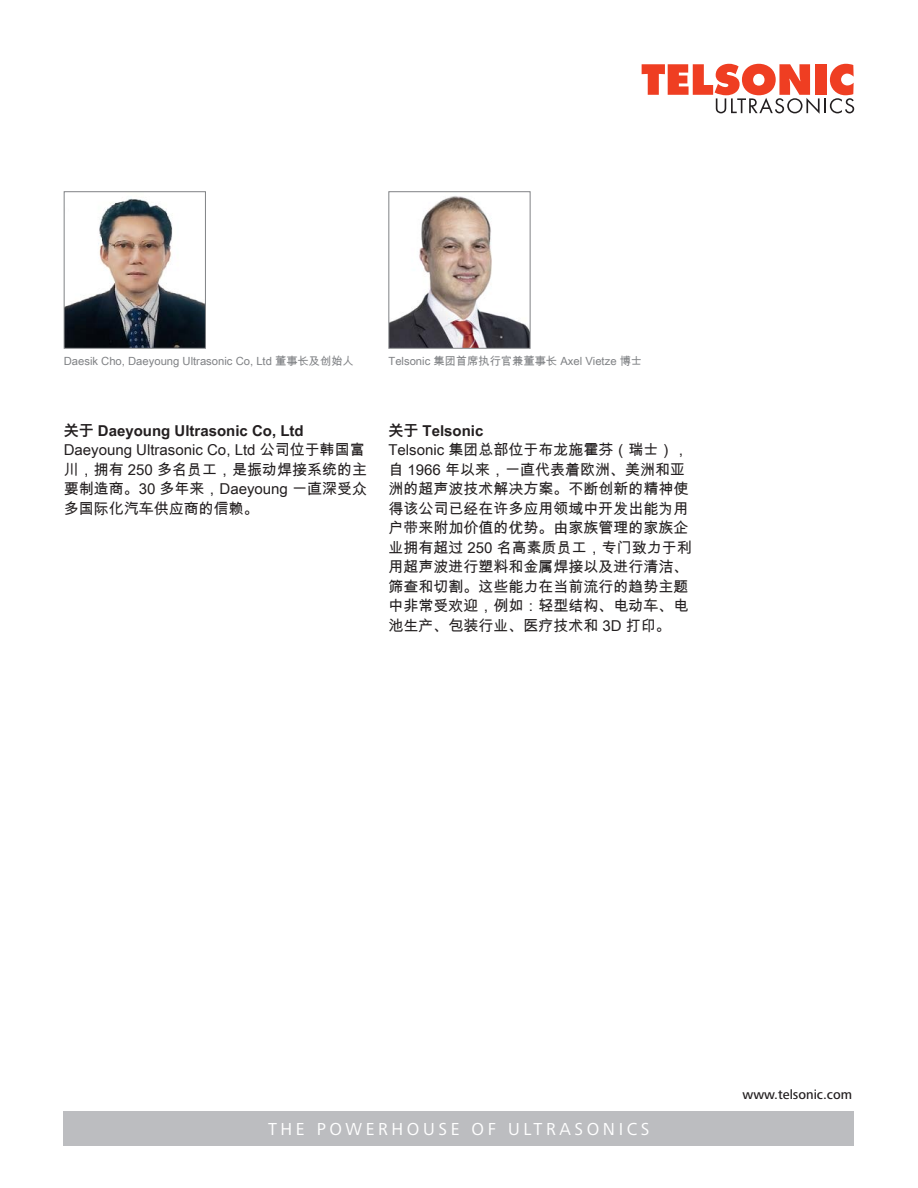
<style>
.page{position:relative;width:918px;height:1188px;background:#fff}
.page>*{position:absolute;margin:0;border:0;box-sizing:border-box;transform-origin:0 0}
.t1{font:18px "Frutiger Next LTW1 G";letter-spacing:.2em;color:#fff}
.Lauftext_10_13pt{font:15px/19.5px "Arial Unicode MS";color:#231f20}
.Lauftext_10_13pt__me{font:700 15px "Arial Unicode MS";color:#231f20}
.t2{font:500 13.5px "Frutiger Next LTW1 G";color:#231f20}
.Legende_7_5_9pt{font:11.25px "Arial Unicode MS";color:#808285}
</style>
<div class="page">
<svg style="left:642px;top:64px;width:212px;height:50px"></svg>
<div style="left:64px;top:1111px;width:790px;height:34px;background:#bcbdc0"></div>
<img style="left:63px;top:191px;width:143px;height:158px">
<svg style="left:388px;top:191px;width:143px;height:158px"></svg>
<p class="Legende_7_5_9pt" style="left:64px;top:353px;width:292px">Daesik Cho, Daeyoung Ultrasonic Co, Ltd 董事长及创始人</p>
<p class="Legende_7_5_9pt" style="left:388px;top:353px;width:255px">Telsonic 集团首席执行官兼董事长 Axel Vietze 博士</p>
<p class="Lauftext_10_13pt__me" style="left:64px;top:420px;width:242px">关于 Daeyoung Ultrasonic Co, Ltd</p>
<p class="Lauftext_10_13pt" style="left:64px;top:440px;width:305px">Daeyoung Ultrasonic Co, Ltd 公司位于韩国富川，拥有 250 多名员工，是振动焊接系统的主要制造商。30 多年来，Daeyoung 一直深受众多国际化汽车供应商的信赖。</p>
<p class="Lauftext_10_13pt__me" style="left:388px;top:420px;width:97px">关于 Telsonic</p>
<p class="Lauftext_10_13pt" style="left:388px;top:440px;width:305px">Telsonic 集团总部位于布龙施霍芬（瑞士），自 1966 年以来，一直代表着欧洲、美洲和亚洲的超声波技术解决方案。不断创新的精神使得该公司已经在许多应用领域中开发出能为用户带来附加价值的优势。由家族管理的家族企业拥有超过 250 名高素质员工，专门致力于利用超声波进行塑料和金属焊接以及进行清洁、筛查和切割。这些能力在当前流行的趋势主题中非常受欢迎，例如：轻型结构、电动车、电池生产、包装行业、医疗技术和 3D 打印。</p>
<p class="t1" style="left:268px;top:1119px;width:383px">THE POWERHOUSE OF ULTRASONICS</p>
<p class="t2" style="left:743px;top:1087px;width:111px">www.telsonic.com</p>
</div>
